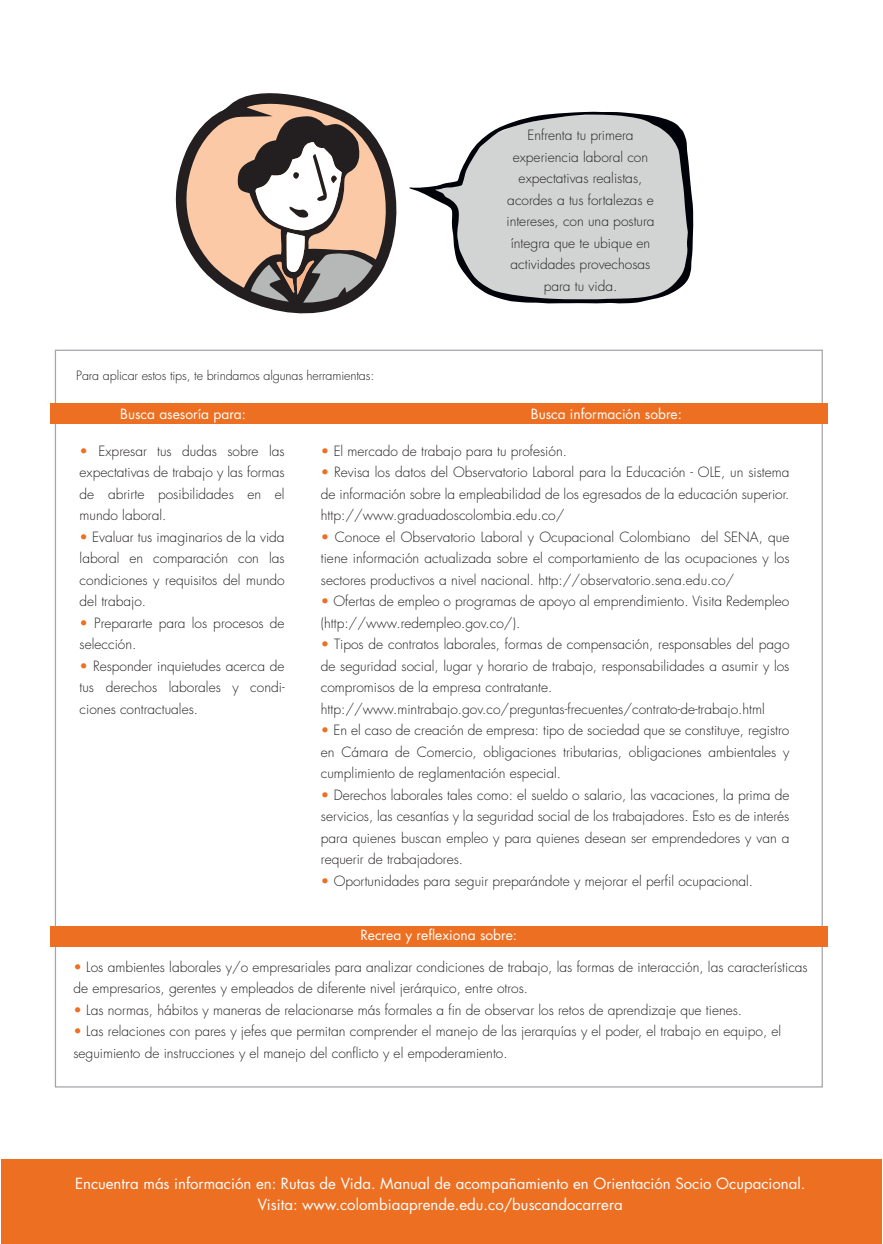
<style>
.page{position:relative;width:883px;height:1244px;background:#fff}
.page>*{position:absolute;margin:0;border:0;box-sizing:border-box;transform-origin:0 0}
.t1{font:15px/21.5px "Futura";color:#fff;text-align:center}
.t2{font:300 13.75px/21.5px "Futura";color:#231f20;text-align:justify}
.t3{font:13.75px "Futura";color:#fff}
.t4{font:300 12.5px "Futura";letter-spacing:-.01em;color:#231f20}
.s1{color:#ed6f22}
</style>
<div class="page">
<svg style="left:417px;top:112px;width:276px;height:192px;fill:#d2d4d3"></svg>
<svg style="left:175px;top:93px;width:242px;height:221px"></svg>
<div style="left:50px;top:403px;width:778px;height:20px;background:#ed6f22"></div>
<div style="left:50px;top:926px;width:778px;height:20px;background:#ed6f22"></div>
<div style="left:1px;top:1160px;width:881px;height:84px;background:#ed6f22"></div>
<p class="t4" style="left:76px;top:368px;width:299px">Para aplicar estos tips, te brindamos algunas herramientas:</p>
<p class="t3" style="left:120px;top:405px;width:127px">Busca asesoría para:</p>
<p class="t2" style="left:506px;top:125px;width:150px;text-align:center">Enfrenta tu primera experiencia laboral con expectativas realistas, acordes a tus fortalezas e intereses, con una postura íntegra que te ubique en actividades provechosas para tu vida.</p>
<p class="t3" style="left:531px;top:405px;width:153px">Busca información sobre:</p>
<p class="t2" style="left:80px;top:440px;width:207px"><span class="s1">•</span> Expresar tus dudas sobre las expectativas de trabajo y las formas de abrirte posibilidades en el mundo laboral.</p>
<p class="t2" style="left:80px;top:526px;width:206px"><span class="s1">•</span> Evaluar tus imaginarios de la vida laboral en comparación con las condiciones y requisitos del mundo del trabajo.</p>
<p class="t2" style="left:80px;top:612px;width:206px"><span class="s1">•</span> Prepararte para los procesos de selección.</p>
<p class="t2" style="left:80px;top:655px;width:206px"><span class="s1">•</span> Responder inquietudes acerca de tus derechos laborales y condi&shy;ciones contractuales.</p>
<p class="t2" style="left:321px;top:440px;width:248px"><span class="s1">•</span> El mercado de trabajo para tu profesión.</p>
<p class="t2" style="left:321px;top:462px;width:470px"><span class="s1">•</span> Revisa los datos del Observatorio Laboral para la Educación - OLE, un sistema de información sobre la empleabilidad de los egresados de la educación superior. http://www.graduadoscolombia.edu.co/</p>
<p class="t2" style="left:321px;top:526px;width:470px"><span class="s1">•</span> Conoce el Observatorio Laboral y Ocupacional Colombiano del SENA, que tiene información actualizada sobre el comportamiento de las ocupaciones y los sectores productivos a nivel nacional. http://observatorio.sena.edu.co/</p>
<p class="t2" style="left:321px;top:591px;width:470px"><span class="s1">•</span> Ofertas de empleo o programas de apoyo al emprendimiento. Visita Redempleo (http://www.redempleo.gov.co/).</p>
<p class="t2" style="left:321px;top:634px;width:470px;text-align:left"><span class="s1">•</span> Tipos de contratos laborales, formas de compensación, responsables del pago de seguridad social, lugar y horario de trabajo, responsabilidades a asumir y los compromisos de la empresa contratante. http://www.mintrabajo.gov.co/preguntas-frecuentes/contrato-de-trabajo.html</p>
<p class="t2" style="left:321px;top:720px;width:470px"><span class="s1">•</span> En el caso de creación de empresa: tipo de sociedad que se constituye, registro en Cámara de Comercio, obligaciones tributarias, obligaciones ambientales y cumplimiento de reglamentación especial.</p>
<p class="t2" style="left:321px;top:784px;width:470px"><span class="s1">•</span> Derechos laborales tales como: el sueldo o salario, las vacaciones, la prima de servicios, las cesantías y la seguridad social de los trabajadores. Esto es de interés para quienes buscan empleo y para quienes desean ser emprendedores y van a requerir de trabajadores.</p>
<p class="t2" style="left:321px;top:870px;width:434px"><span class="s1">•</span> Oportunidades para seguir preparándote y mejorar el perfil ocupacional.</p>
<p class="t3" style="left:360px;top:926px;width:158px">Recrea y reflexiona sobre:</p>
<p class="t2" style="left:73px;top:956px;width:736px"><span class="s1">•</span> Los ambientes laborales y/o empresariales para analizar condiciones de trabajo, las formas de interacción, las características de empresarios, gerentes y empleados de diferente nivel jerárquico, entre otros.</p>
<p class="t2" style="left:73px;top:999px;width:670px"><span class="s1">•</span> Las normas, hábitos y maneras de relacionarse más formales a fin de observar los retos de aprendizaje que tienes.</p>
<p class="t2" style="left:73px;top:1021px;width:709px"><span class="s1">•</span> Las relaciones con pares y jefes que permitan comprender el manejo de las jerarquías y el poder, el trabajo en equipo, el seguimiento de instrucciones y el manejo del conflicto y el empoderamiento.</p>
<p class="t1" style="left:75px;top:1172px;width:732px">Encuentra más información en: Rutas de Vida. Manual de acompañamiento en Orientación Socio Ocupacional.<br>Visita: www.colombiaaprende.edu.co/buscandocarrera</p>
</div>
